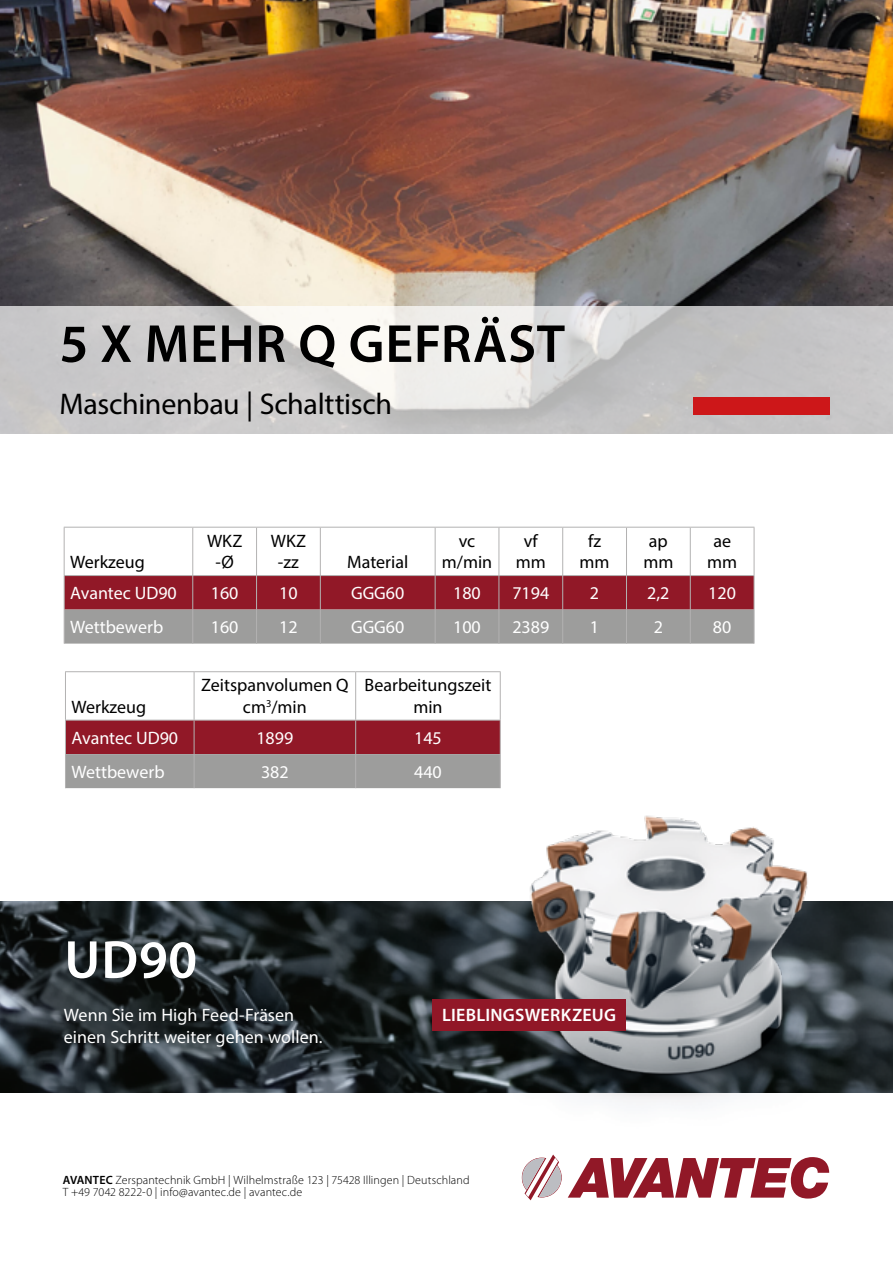
<style>
.page{position:relative;width:893px;height:1263px;background:#fff}
.page>*{position:absolute;margin:0;border:0;box-sizing:border-box;transform-origin:0 0}
.t1{font:600 54px "Myriad Pro";letter-spacing:.01em;color:#000}
.t2{font:600 54px "Myriad Pro";color:#fff}
.t3{font:30px "Myriad Pro";letter-spacing:-.015em;color:#000}
.t4{font:18px/21.6px "Myriad Pro";color:#fff}
.t5{font:18px/21.6px "Myriad Pro";color:#000;text-align:center}
.t6{font:600 18px "Myriad Pro";letter-spacing:.015em;color:#fff}
.t7{font:300 12px/12px "Myriad Pro";letter-spacing:.01em;color:#000}
.s1{font-weight:600}
</style>
<div class="page">
<img style="left:0;top:0;width:893px;height:306px">
<img style="left:0;top:901px;width:893px;height:192px">
<svg style="left:0;top:306px;width:893px;height:128px;background:#d0cfcf"></svg>
<svg style="left:522px;top:1154px;width:40px;height:46px"></svg>
<svg style="left:568px;top:1157px;width:261px;height:41px"></svg>
<img style="left:496px;top:788px;width:333px;height:314px">
<svg style="left:65px;top:576px;width:689px;height:68px;background:#985d63"></svg>
<hr style="left:64px;top:576px;width:1px;height:34px;background:#b3b2b2">
<hr style="left:192px;top:576px;width:1px;height:34px;background:#b3b2b2">
<hr style="left:256px;top:576px;width:1px;height:34px;background:#b3b2b2">
<hr style="left:320px;top:576px;width:1px;height:34px;background:#b3b2b2">
<hr style="left:435px;top:576px;width:1px;height:34px;background:#b3b2b2">
<hr style="left:499px;top:576px;width:1px;height:34px;background:#b3b2b2">
<hr style="left:562px;top:576px;width:1px;height:34px;background:#b3b2b2">
<hr style="left:626px;top:576px;width:1px;height:34px;background:#b3b2b2">
<hr style="left:690px;top:576px;width:1px;height:34px;background:#b3b2b2">
<hr style="left:754px;top:576px;width:1px;height:34px;background:#b3b2b2">
<hr style="left:64px;top:610px;width:1px;height:34px;background:#b3b2b2">
<hr style="left:192px;top:610px;width:1px;height:34px;background:#b3b2b2">
<hr style="left:256px;top:610px;width:1px;height:34px;background:#b3b2b2">
<hr style="left:320px;top:610px;width:1px;height:34px;background:#b3b2b2">
<hr style="left:435px;top:610px;width:1px;height:34px;background:#b3b2b2">
<hr style="left:499px;top:610px;width:1px;height:34px;background:#b3b2b2">
<hr style="left:562px;top:610px;width:1px;height:34px;background:#b3b2b2">
<hr style="left:626px;top:610px;width:1px;height:34px;background:#b3b2b2">
<hr style="left:690px;top:610px;width:1px;height:34px;background:#b3b2b2">
<hr style="left:754px;top:610px;width:1px;height:34px;background:#b3b2b2">
<hr style="left:64px;top:527px;width:129px;height:1px;background:#b3b2b2">
<hr style="left:64px;top:527px;width:1px;height:48px;background:#b3b2b2">
<hr style="left:193px;top:527px;width:64px;height:1px;background:#b3b2b2">
<hr style="left:192px;top:527px;width:1px;height:48px;background:#b3b2b2">
<hr style="left:257px;top:527px;width:63px;height:1px;background:#b3b2b2">
<hr style="left:256px;top:527px;width:1px;height:48px;background:#b3b2b2">
<hr style="left:320px;top:527px;width:115px;height:1px;background:#b3b2b2">
<hr style="left:320px;top:527px;width:1px;height:48px;background:#b3b2b2">
<hr style="left:435px;top:527px;width:64px;height:1px;background:#b3b2b2">
<hr style="left:435px;top:527px;width:1px;height:48px;background:#b3b2b2">
<hr style="left:499px;top:527px;width:64px;height:1px;background:#b3b2b2">
<hr style="left:499px;top:527px;width:1px;height:48px;background:#b3b2b2">
<hr style="left:563px;top:527px;width:63px;height:1px;background:#b3b2b2">
<hr style="left:562px;top:527px;width:1px;height:48px;background:#b3b2b2">
<hr style="left:626px;top:527px;width:64px;height:1px;background:#b3b2b2">
<hr style="left:626px;top:527px;width:1px;height:48px;background:#b3b2b2">
<hr style="left:690px;top:527px;width:64px;height:1px;background:#b3b2b2">
<hr style="left:690px;top:527px;width:1px;height:48px;background:#b3b2b2">
<hr style="left:754px;top:527px;width:1px;height:48px;background:#b3b2b2">
<hr style="left:64px;top:575px;width:129px;height:1px;background:#b3b2b2">
<hr style="left:193px;top:575px;width:64px;height:1px;background:#b3b2b2">
<hr style="left:257px;top:575px;width:63px;height:1px;background:#b3b2b2">
<hr style="left:320px;top:575px;width:115px;height:1px;background:#b3b2b2">
<hr style="left:435px;top:575px;width:64px;height:1px;background:#b3b2b2">
<hr style="left:499px;top:575px;width:64px;height:1px;background:#b3b2b2">
<hr style="left:563px;top:575px;width:63px;height:1px;background:#b3b2b2">
<hr style="left:626px;top:575px;width:64px;height:1px;background:#b3b2b2">
<hr style="left:690px;top:575px;width:64px;height:1px;background:#b3b2b2">
<svg style="left:66px;top:721px;width:434px;height:67px;background:#975b62"></svg>
<hr style="left:65px;top:720px;width:1px;height:34px;background:#b3b2b2">
<hr style="left:194px;top:720px;width:1px;height:34px;background:#b3b2b2">
<hr style="left:355px;top:720px;width:1px;height:34px;background:#b3b2b2">
<hr style="left:500px;top:720px;width:1px;height:34px;background:#b3b2b2">
<hr style="left:65px;top:754px;width:1px;height:34px;background:#b3b2b2">
<hr style="left:194px;top:754px;width:1px;height:34px;background:#b3b2b2">
<hr style="left:355px;top:754px;width:1px;height:34px;background:#b3b2b2">
<hr style="left:500px;top:754px;width:1px;height:34px;background:#b3b2b2">
<hr style="left:65px;top:671px;width:129px;height:1px;background:#b3b2b2">
<hr style="left:65px;top:672px;width:1px;height:48px;background:#b3b2b2">
<hr style="left:194px;top:671px;width:162px;height:1px;background:#b3b2b2">
<hr style="left:194px;top:672px;width:1px;height:48px;background:#b3b2b2">
<hr style="left:356px;top:671px;width:145px;height:1px;background:#b3b2b2">
<hr style="left:355px;top:672px;width:1px;height:48px;background:#b3b2b2">
<hr style="left:500px;top:672px;width:1px;height:48px;background:#b3b2b2">
<hr style="left:65px;top:720px;width:129px;height:1px;background:#b3b2b2">
<hr style="left:194px;top:720px;width:162px;height:1px;background:#b3b2b2">
<hr style="left:356px;top:720px;width:145px;height:1px;background:#b3b2b2">
<div style="left:432px;top:1000px;width:194px;height:31px;background:#911727"></div>
<div style="left:693px;top:397px;width:136px;height:17px;background:#cd1719"></div>
<h1 class="t1" style="left:60px;top:309px;width:507px">5 X MEHR Q GEFRÄST</h1>
<h2 class="t3" style="left:60px;top:386px;width:334px">Maschinenbau | Schalttisch</h2>
<p class="t5" style="left:70px;top:551px;width:76px">Werkzeug</p>
<p class="t5" style="left:207px;top:529px;width:37px">WKZ -Ø</p>
<p class="t5" style="left:271px;top:529px;width:37px">WKZ -zz</p>
<p class="t5" style="left:347px;top:551px;width:63px">Material</p>
<p class="t5" style="left:442px;top:529px;width:52px">vc m/min</p>
<p class="t5" style="left:516px;top:529px;width:32px">vf mm</p>
<p class="t5" style="left:580px;top:529px;width:32px">fz mm</p>
<p class="t5" style="left:643px;top:529px;width:32px">ap mm</p>
<p class="t5" style="left:707px;top:529px;width:32px">ae mm</p>
<p class="t4" style="left:70px;top:582px;width:108px">Avantec UD90</p>
<p class="t4" style="left:211px;top:582px;width:29px">160</p>
<p class="t4" style="left:279px;top:582px;width:20px">10</p>
<p class="t4" style="left:351px;top:582px;width:55px">GGG60</p>
<p class="t4" style="left:453px;top:582px;width:29px">180</p>
<p class="t4" style="left:512px;top:582px;width:38px">7194</p>
<p class="t4" style="left:590px;top:582px;width:11px">2</p>
<p class="t4" style="left:647px;top:582px;width:24px">2,2</p>
<p class="t4" style="left:708px;top:582px;width:29px">120</p>
<p class="t4" style="left:70px;top:616px;width:95px">Wettbewerb</p>
<p class="t4" style="left:211px;top:616px;width:29px">160</p>
<p class="t4" style="left:279px;top:616px;width:20px">12</p>
<p class="t4" style="left:351px;top:616px;width:55px">GGG60</p>
<p class="t4" style="left:453px;top:616px;width:29px">100</p>
<p class="t4" style="left:512px;top:616px;width:38px">2389</p>
<p class="t4" style="left:590px;top:616px;width:11px">1</p>
<p class="t4" style="left:654px;top:616px;width:11px">2</p>
<p class="t4" style="left:713px;top:616px;width:20px">80</p>
<p class="t5" style="left:71px;top:696px;width:76px">Werkzeug</p>
<p class="t5" style="left:201px;top:674px;width:149px">Zeitspanvolumen Q cm<sup>3</sup>/min</p>
<p class="t5" style="left:365px;top:674px;width:128px">Bearbeitungszeit min</p>
<p class="t4" style="left:71px;top:727px;width:108px">Avantec UD90</p>
<p class="t4" style="left:256px;top:727px;width:38px">1899</p>
<p class="t4" style="left:414px;top:727px;width:29px">145</p>
<p class="t4" style="left:71px;top:761px;width:95px">Wettbewerb</p>
<p class="t4" style="left:261px;top:761px;width:29px">382</p>
<p class="t4" style="left:414px;top:761px;width:29px">440</p>
<h1 class="t2" style="left:64px;top:925px;width:134px">UD90</h1>
<p class="t4" style="left:64px;top:1004px;width:260px">Wenn Sie im High Feed-Fräsen einen Schritt weiter gehen wollen.</p>
<p class="t6" style="left:442px;top:1004px;width:176px">LIEBLINGSWERKZEUG</p>
<p class="t7" style="left:63px;top:1174px;width:408px"><span class="s1">AVANTEC</span> Zerspantechnik GmbH | Wilhelmstraße 123 | 75428 Illingen | Deutschland<br>T +49 7042 8222-0 | info@avantec.de | avantec.de</p>
</div>
